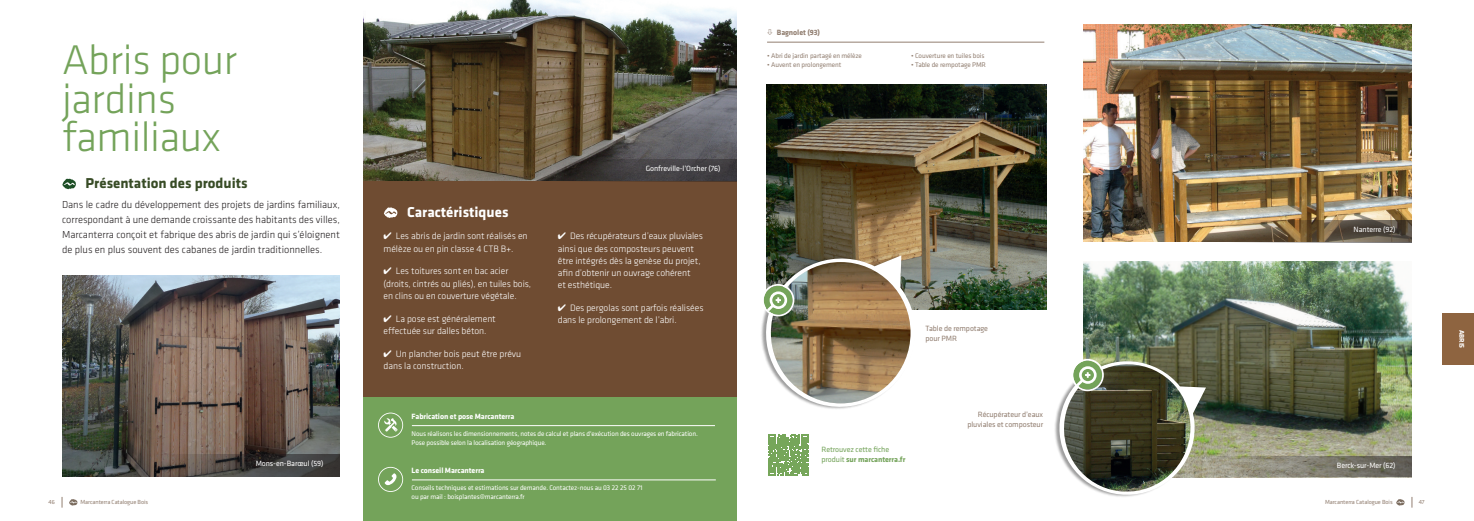
<style>
.page{position:relative;width:1474px;height:521px;background:#fff}
.page>*{position:absolute;margin:0;border:0;box-sizing:border-box;transform-origin:0 0}
.t1{font:300 42.96px/38.5px "Klavika";letter-spacing:-.01em;color:#74a35a}
.t2{font:700 14.88px "Klavika";color:#384c26}
.t3{font:700 14.88px "Klavika";color:#fff}
.t4{font:300 10.5px/14.9px "Klavika";color:#231f20;text-align:justify}
.t5{font:300 9.62px/12.2px "Klavika";letter-spacing:-.005em;color:#fff}
.t6{font:700 8.4px "Myriad Pro";color:#fff}
.t7{font:7.88px "Klavika";letter-spacing:-.01em;color:#fff}
.t8{font:7.88px/10.5px "Klavika";letter-spacing:-.01em;color:#927f71}
.t9{font:700 7.88px "Klavika";letter-spacing:-.01em;color:#fff}
.t10{font:7.88px/9.6px "Klavika";letter-spacing:-.01em;color:#74a35a}
.t11{font:700 7.88px "Klavika";letter-spacing:-.01em;color:#927f71}
.t12{font:7px/8.8px "Klavika";letter-spacing:-.015em;color:#fff}
.t13{font:7px "Klavika";letter-spacing:-.01em;color:#927f71}
.t14{font:700 7px "Klavika";letter-spacing:-.02em;color:#fff}
.t15{font:6.12px "Klavika";letter-spacing:-.01em;color:#927f71}
.s1{font-weight:700}
</style>
<div class="page">
<img style="left:766px;top:85px;width:280px;height:225px">
<img style="left:363px;top:0;width:374px;height:181px">
<img style="left:1083px;top:25px;width:328px;height:217px">
<svg style="left:62px;top:179px;width:14px;height:10px"></svg>
<svg style="left:69px;top:499px;width:8px;height:7px"></svg>
<div style="left:363px;top:181px;width:374px;height:304px;background:#6f4c32"></div>
<div style="left:363px;top:397px;width:374px;height:124px;background:#74a35a"></div>
<svg style="left:384px;top:207px;width:13px;height:11px"></svg>
<svg style="left:768px;top:435px;width:40px;height:40px;background:#85b06c"></svg>
<img style="left:1083px;top:262px;width:328px;height:194px">
<img style="left:62px;top:276px;width:278px;height:200px">
<hr style="left:412px;top:425px;width:303px;height:1px;background:#fff">
<svg style="left:378px;top:413px;width:25px;height:25px"></svg>
<hr style="left:412px;top:480px;width:303px;height:1px;background:#fff">
<svg style="left:378px;top:467px;width:25px;height:25px"></svg>
<svg style="left:1396px;top:499px;width:8px;height:7px"></svg>
<svg style="left:552px;top:159px;width:185px;height:22px;background:#3f3d3e"></svg>
<svg style="left:155px;top:454px;width:185px;height:22px;background:#4a4541"></svg>
<svg style="left:1227px;top:220px;width:184px;height:22px;background:#716048"></svg>
<svg style="left:1211px;top:456px;width:200px;height:21px;background:#838072"></svg>
<img style="left:761px;top:234px;width:180px;height:109px">
<img style="left:1083px;top:347px;width:128px;height:131px">
<img style="left:762px;top:255px;width:155px;height:154px">
<img style="left:1055px;top:355px;width:150px;height:142px">
<hr style="left:767px;top:42px;width:277px;height:1px;background:#927f71">
<div style="left:1441px;top:314px;width:32px;height:51px;background:#8e6440"></div>
<h1 class="t1" style="left:62px;top:45px;width:177px">Abris pour jardins familiaux</h1>
<h2 class="t2" style="left:86px;top:178px;width:163px">Présentation des produits</h2>
<p class="t4" style="left:62px;top:198px;width:279px">Dans le cadre du développement des projets de jardins familiaux, correspondant à une demande croissante des habitants des villes, Marcanterra conçoit et fabrique des abris de jardin qui s’éloignent de plus en plus souvent des cabanes de jardin traditionnelles.</p>
<p class="t15" style="left:49px;top:500px;width:8px">46</p>
<p class="t15" style="left:80px;top:500px;width:69px">Marcanterra Catalogue Bois</p>
<p class="t7" style="left:256px;top:461px;width:69px">Mons-en-Barœul (59)</p>
<h2 class="t3" style="left:407px;top:207px;width:103px">Caractéristiques</h2>
<p class="t5" style="left:383px;top:231px;width:146px">✔ Les abris de jardin sont réalisés en mélèze ou en pin classe 4 CTB B+.</p>
<p class="t5" style="left:383px;top:266px;width:149px">✔ Les toitures sont en bac acier (droits, cintrés ou pliés), en tuiles bois, en clins ou en couverture végétale.</p>
<p class="t5" style="left:383px;top:313px;width:114px">✔ La pose est généralement effectuée sur dalles béton.</p>
<p class="t5" style="left:383px;top:348px;width:139px">✔ Un plancher bois peut être prévu dans la construction.</p>
<p class="t7" style="left:645px;top:166px;width:76px">Gonfreville-l’Orcher (76)</p>
<p class="t5" style="left:558px;top:231px;width:147px">✔ Des récupérateurs d’eaux pluviales ainsi que des composteurs peuvent être intégrés dès la genèse du projet, afin d’obtenir un ouvrage cohérent<br>et esthétique.</p>
<p class="t5" style="left:558px;top:303px;width:147px">✔ Des pergolas sont parfois réalisées dans le prolongement de l’abri.</p>
<p class="t9" style="left:411px;top:414px;width:104px">Fabrication et pose Marcanterra</p>
<p class="t12" style="left:411px;top:430px;width:288px">Nous réalisons les dimensionnements, notes de calcul et plans d'exécution des ouvrages en fabrication.<br>Pose possible selon la localisation géographique.</p>
<p class="t9" style="left:411px;top:468px;width:74px">Le conseil Marcanterra</p>
<p class="t12" style="left:411px;top:484px;width:232px">Conseils techniques et estimations sur demande. Contactez-nous au 03 22 25 02 71 ou par mail : boisplantes@marcanterra.fr</p>
<p class="t11" style="left:777px;top:30px;width:45px">Bagnolet (93)</p>
<p class="t13" style="left:767px;top:53px;width:96px">• Abri de jardin partagé en mélèze</p>
<p class="t13" style="left:767px;top:62px;width:76px">• Auvent en prolongement</p>
<p class="t13" style="left:911px;top:53px;width:75px">• Couverture en tuiles bois</p>
<p class="t13" style="left:911px;top:62px;width:76px">• Table de rempotage PMR</p>
<p class="t6" style="left:775px;top:296px;width:7px">+</p>
<p class="t8" style="left:925px;top:323px;width:64px">Table de rempotage pour PMR</p>
<p class="t8" style="left:967px;top:410px;width:77px;text-align:right">Récupérateur d’eaux pluviales et composteur</p>
<p class="t10" style="left:821px;top:445px;width:85px">Retrouvez cette fiche produit <span class="s1">sur marcanterra.fr</span></p>
<p class="t7" style="left:1353px;top:227px;width:43px">Nanterre (92)</p>
<p class="t14" style="left:1464px;top:330px;width:20px;rotate:90deg">ABRIS</p>
<p class="t7" style="left:1336px;top:462px;width:60px">Berck-sur-Mer (62)</p>
<p class="t15" style="left:1324px;top:500px;width:69px">Marcanterra Catalogue Bois</p>
<p class="t15" style="left:1418px;top:500px;width:7px">47</p>
</div>
